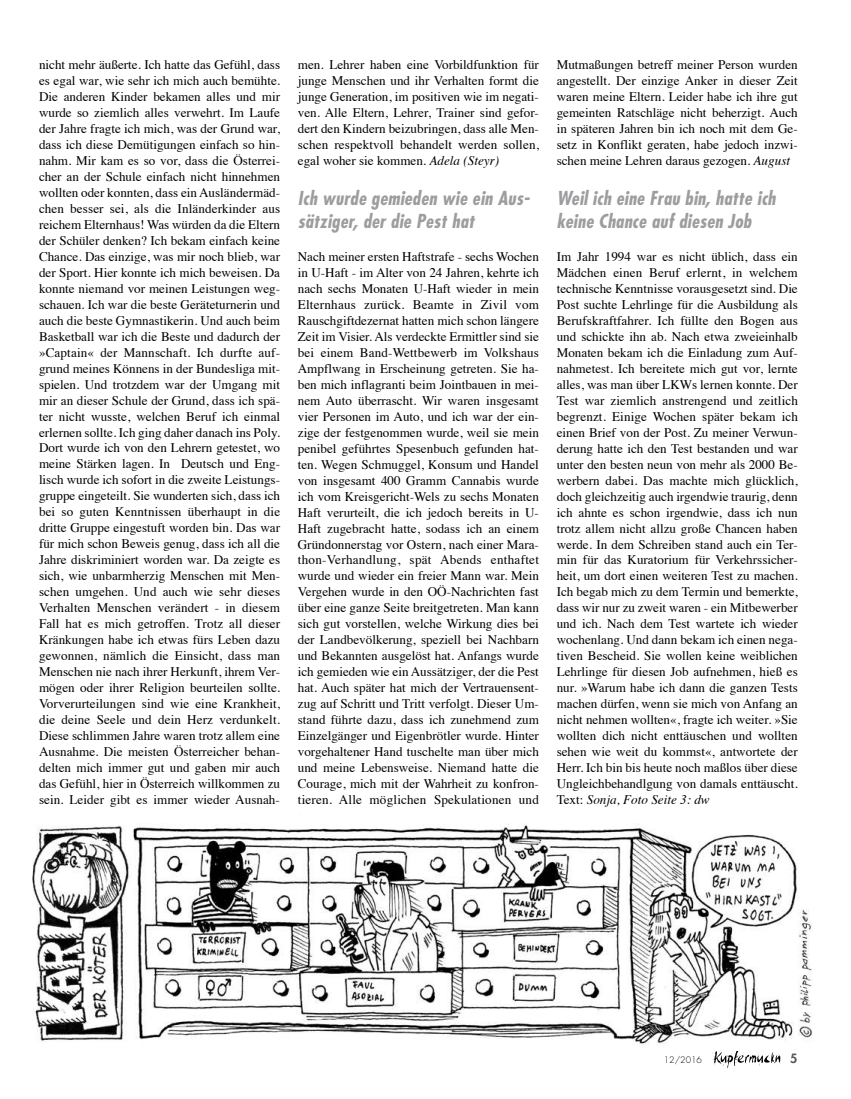
<style>
.page{position:relative;width:851px;height:1099px;background:#fff}
.page>*{position:absolute;margin:0;border:0;box-sizing:border-box;transform-origin:0 0}
.t1{font:italic 700 condensed 18.75px/22.5px "Futura";color:#9c9d9f}
.t2{font:13.12px/16px "Times";color:#000;text-align:justify}
.t3{font:800 12.5px "Futura";color:#57585a}
.t4{font:300 8.75px "Futura";color:#000}
.s1{font-style:italic}
</style>
<div class="page">
<svg style="left:712px;top:1051px;width:68px;height:17px"></svg>
<img style="left:133px;top:824px;width:680px;height:221px">
<img style="left:32px;top:826px;width:97px;height:215px">
<img style="left:798px;top:908px;width:14px;height:137px">
<p class="t2" style="left:39px;top:58px;width:243px">nicht mehr äußerte. Ich hatte das Gefühl, dass es egal war, wie sehr ich mich auch bemühte.<br>Die anderen Kinder bekamen alles und mir wurde so ziemlich alles verwehrt. Im Laufe der Jahre fragte ich mich, was der Grund war, dass ich diese Demütigungen einfach so hin&shy;nahm. Mir kam es so vor, dass die Österrei&shy;cher an der Schule einfach nicht hinnehmen wollten oder konnten, dass ein Ausländermäd&shy;chen besser sei, als die Inländerkinder aus reichem Elternhaus! Was würden da die Eltern der Schüler denken? Ich bekam einfach keine Chance. Das einzige, was mir noch blieb, war der Sport. Hier konnte ich mich beweisen. Da konnte niemand vor meinen Leistungen weg&shy;schauen. Ich war die beste Geräteturnerin und auch die beste Gymnastikerin. Und auch beim Basketball war ich die Beste und dadurch der »Captain« der Mannschaft. Ich durfte auf&shy;grund meines Könnens in der Bundesliga mit&shy;spielen. Und trotzdem war der Umgang mit mir an dieser Schule der Grund, dass ich spä&shy;ter nicht wusste, welchen Beruf ich einmal erlernen sollte. Ich ging daher danach ins Poly.<br>Dort wurde ich von den Lehrern getestet, wo meine Stärken lagen. In Deutsch und Eng&shy;lisch wurde ich sofort in die zweite Leistungs&shy;gruppe eingeteilt. Sie wunderten sich, dass ich bei so guten Kenntnissen überhaupt in die dritte Gruppe eingestuft worden bin. Das war für mich schon Beweis genug, dass ich all die Jahre diskriminiert worden war. Da zeigte es sich, wie unbarmherzig Menschen mit Men&shy;schen umgehen. Und auch wie sehr dieses Verhalten Menschen verändert - in diesem Fall hat es mich getroffen. Trotz all dieser Kränkungen habe ich etwas fürs Leben dazu gewonnen, nämlich die Einsicht, dass man Menschen nie nach ihrer Herkunft, ihrem Ver&shy;mögen oder ihrer Religion beurteilen sollte.<br>Vorverurteilungen sind wie eine Krankheit, die deine Seele und dein Herz verdunkelt.<br>Diese schlimmen Jahre waren trotz allem eine Ausnahme. Die meisten Österreicher behan&shy;delten mich immer gut und gaben mir auch das Gefühl, hier in Österreich willkommen zu sein. Leider gibt es immer wieder Ausnah-</p>
<p class="t2" style="left:298px;top:58px;width:242px">men. Lehrer haben eine Vorbildfunktion für junge Menschen und ihr Verhalten formt die junge Generation, im positiven wie im negati&shy;ven. Alle Eltern, Lehrer, Trainer sind gefor&shy;dert den Kindern beizubringen, dass alle Men&shy;schen respektvoll behandelt werden sollen, egal woher sie kommen. <span class="s1">Adela (Steyr)</span></p>
<h1 class="t1" style="left:298px;top:188px;width:236px">Ich wurde gemieden wie ein Aus&shy;sätziger, der die Pest hat</h1>
<p class="t2" style="left:298px;top:250px;width:243px">Nach meiner ersten Haftstrafe - sechs Wochen in U-Haft - im Alter von 24 Jahren, kehrte ich nach sechs Monaten U-Haft wieder in mein Elternhaus zurück. Beamte in Zivil vom Rauschgiftdezernat hatten mich schon längere Zeit im Visier. Als verdeckte Ermittler sind sie bei einem Band-Wettbewerb im Volkshaus Ampflwang in Erscheinung getreten. Sie ha&shy;ben mich inflagranti beim Jointbauen in mei&shy;nem Auto überrascht. Wir waren insgesamt vier Personen im Auto, und ich war der ein&shy;zige der festgenommen wurde, weil sie mein penibel geführtes Spesenbuch gefunden hat&shy;ten. Wegen Schmuggel, Konsum und Handel von insgesamt 400 Gramm Cannabis wurde ich vom Kreisgericht-Wels zu sechs Monaten Haft verurteilt, die ich jedoch bereits in U-Haft zugebracht hatte, sodass ich an einem Gründonnerstag vor Ostern, nach einer Mara&shy;thon-Verhandlung, spät Abends enthaftet wurde und wieder ein freier Mann war. Mein Vergehen wurde in den OÖ-Nachrichten fast über eine ganze Seite breitgetreten. Man kann sich gut vorstellen, welche Wirkung dies bei der Landbevölkerung, speziell bei Nachbarn und Bekannten ausgelöst hat. Anfangs wurde ich gemieden wie ein Aussätziger, der die Pest hat. Auch später hat mich der Vertrauensent&shy;zug auf Schritt und Tritt verfolgt. Dieser Um&shy;stand führte dazu, dass ich zunehmend zum Einzelgänger und Eigenbrötler wurde. Hinter vorgehaltener Hand tuschelte man über mich und meine Lebensweise. Niemand hatte die Courage, mich mit der Wahrheit zu konfron&shy;tieren. Alle möglichen Spekulationen und</p>
<p class="t2" style="left:556px;top:58px;width:242px">Mutmaßungen betreff meiner Person wurden angestellt. Der einzige Anker in dieser Zeit waren meine Eltern. Leider habe ich ihre gut gemeinten Ratschläge nicht beherzigt. Auch in späteren Jahren bin ich noch mit dem Ge&shy;setz in Konflikt geraten, habe jedoch inzwi&shy;schen meine Lehren daraus gezogen. <span class="s1">August</span></p>
<h1 class="t1" style="left:556px;top:188px;width:223px">Weil ich eine Frau bin, hatte ich keine Chance auf diesen Job</h1>
<p class="t2" style="left:556px;top:250px;width:243px">Im Jahr 1994 war es nicht üblich, dass ein Mädchen einen Beruf erlernt, in welchem technische Kenntnisse vorausgesetzt sind. Die Post suchte Lehrlinge für die Ausbildung als Berufskraftfahrer. Ich füllte den Bogen aus und schickte ihn ab. Nach etwa zweieinhalb Monaten bekam ich die Einladung zum Auf&shy;nahmetest. Ich bereitete mich gut vor, lernte alles, was man über LKWs lernen konnte. Der Test war ziemlich anstrengend und zeitlich begrenzt. Einige Wochen später bekam ich einen Brief von der Post. Zu meiner Verwun&shy;derung hatte ich den Test bestanden und war unter den besten neun von mehr als 2000 Be&shy;werbern dabei. Das machte mich glücklich, doch gleichzeitig auch irgendwie traurig, denn ich ahnte es schon irgendwie, dass ich nun trotz allem nicht allzu große Chancen haben werde. In dem Schreiben stand auch ein Ter&shy;min für das Kuratorium für Verkehrssicher&shy;heit, um dort einen weiteren Test zu machen.<br>Ich begab mich zu dem Termin und bemerkte, dass wir nur zu zweit waren - ein Mitbewerber und ich. Nach dem Test wartete ich wieder wochenlang. Und dann bekam ich einen nega&shy;tiven Bescheid. Sie wollen keine weiblichen Lehrlinge für diesen Job aufnehmen, hieß es nur. »Warum habe ich dann die ganzen Tests machen dürfen, wenn sie mich von Anfang an nicht nehmen wollten«, fragte ich weiter. »Sie wollten dich nicht enttäuschen und wollten sehen wie weit du kommst«, antwortete der Herr. Ich bin bis heute noch maßlos über diese Ungleichbehandlgung von damals enttäuscht.<br>Text: <span class="s1">Sonja, Foto Seite 3: dw</span></p>
<p class="t4" style="left:663px;top:1055px;width:40px">12/2016</p>
<p class="t3" style="left:790px;top:1051px;width:9px">5</p>
</div>
